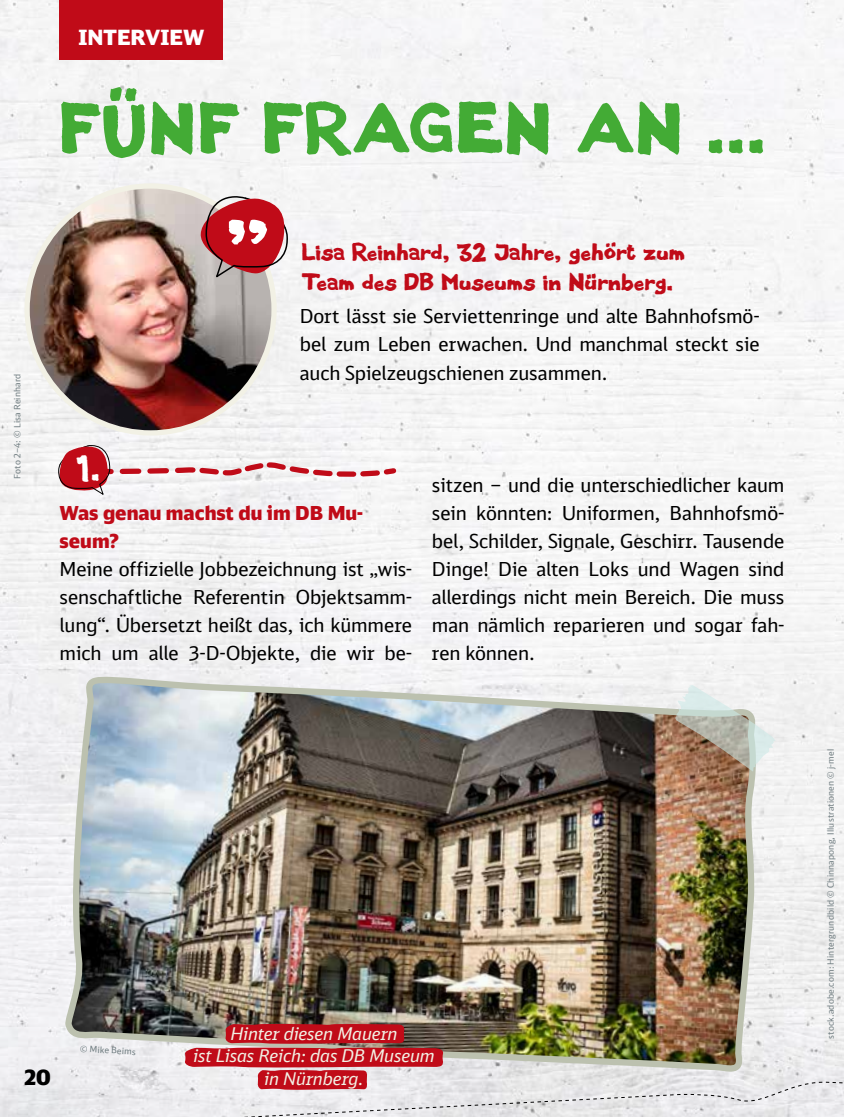
<style>
.page{position:relative;width:844px;height:1117px;background:#fff}
.page>*{position:absolute;margin:0;border:0;box-sizing:border-box;transform-origin:0 0}
.t1{font:75.25px "Black Metal Sans";color:#fff}
.t2{font:61.25px "Black Metal Sans";letter-spacing:.035em;color:#43ab35}
.t3{font:29.75px "Black Metal Sans";color:#fff}
.t4{font:21px/29.8px "Black Metal Sans";letter-spacing:-.005em;color:#c00b18}
.t5{font:900 21px "DB Head Alternate";letter-spacing:-.005em;color:#fff}
.t6{font:900 21px "DB Head";color:#000}
.t7{font:19.25px/28px "DB Head Alternate";letter-spacing:-.005em;color:#000;text-align:justify}
.t8{font:900 19.25px/28px "DB Head Alternate";color:#c00b18}
.t9{font:italic 17.5px/22.8px "DB Head Alternate";color:#f2f1e5;text-align:center}
.t10{font:8.75px "DB Head";letter-spacing:.02em;color:#707d81}
</style>
<div class="page">
<div style="left:0;top:0;width:843px;height:1035px;background:#f5f5f5"></div>
<img style="left:27px;top:186px;width:247px;height:247px;border-radius:123px">
<svg style="left:674px;top:1035px;width:169px;height:81px"></svg>
<img style="left:59px;top:669px;width:706px;height:411px">
<svg style="left:200px;top:195px;width:88px;height:85px;background:#c1525a"></svg>
<svg style="left:58px;top:444px;width:341px;height:52px"></svg>
<img style="left:0;top:1022px;width:674px;height:94px">
<svg style="left:675px;top:684px;width:100px;height:87px"></svg>
<div style="left:60px;top:0;width:163px;height:60px;background:#c00b18"></div>
<p class="t10" style="left:12px;top:478px;width:106px;rotate:-90deg">Foto 2–4: © Lisa Reinhard</p>
<p class="t5" style="left:78px;top:23px;width:128px">INTERVIEW</p>
<h2 class="t2" style="left:60px;top:82px;width:707px">FÜNF FRAGEN AN ...</h2>
<h1 class="t1" style="left:227px;top:195px;width:45px">"</h1>
<p class="t4" style="left:301px;top:238px;width:385px">Lisa Reinhard, 32 Jahre, gehört zum<br>Team des DB Museums in Nürnberg.</p>
<p class="t7" style="left:300px;top:302px;width:461px">Dort lässt sie Serviettenringe und alte Bahnhofsmö&shy;bel zum Leben erwachen. Und manchmal steckt sie auch Spielzeugschienen zusammen.</p>
<h3 class="t3" style="left:76px;top:445px;width:26px">1.</h3>
<p class="t8" style="left:60px;top:498px;width:305px">Was genau machst du im DB Mu&shy;seum?</p>
<p class="t7" style="left:60px;top:554px;width:354px">Meine offizielle Jobbezeichnung ist „wis&shy;senschaftliche Referentin Objektsamm&shy;lung“. Übersetzt heißt das, ich kümmere mich um alle 3-D-Objekte, die wir be-</p>
<p class="t7" style="left:432px;top:470px;width:354px">sitzen – und die unterschiedlicher kaum sein könnten: Uniformen, Bahnhofsmö&shy;bel, Schilder, Signale, Geschirr. Tausende Dinge! Die alten Loks und Wagen sind allerdings nicht mein Bereich. Die muss man nämlich reparieren und sogar fah&shy;ren können.</p>
<p class="t6" style="left:25px;top:1063px;width:28px">20</p>
<p class="t10" style="left:80px;top:1042px;width:57px;rotate:3deg">© Mike Beims</p>
<p class="t9" style="left:193px;top:1021px;width:243px">Hinter diesen Mauern<br>ist Lisas Reich: das DB Museum in Nürnberg.</p>
<p class="t10" style="left:824px;top:1038px;width:291px;rotate:-90deg">stock.adobe.com: Hintergrundbild © Chinnapong, Illustrationen © j-mel</p>
</div>
